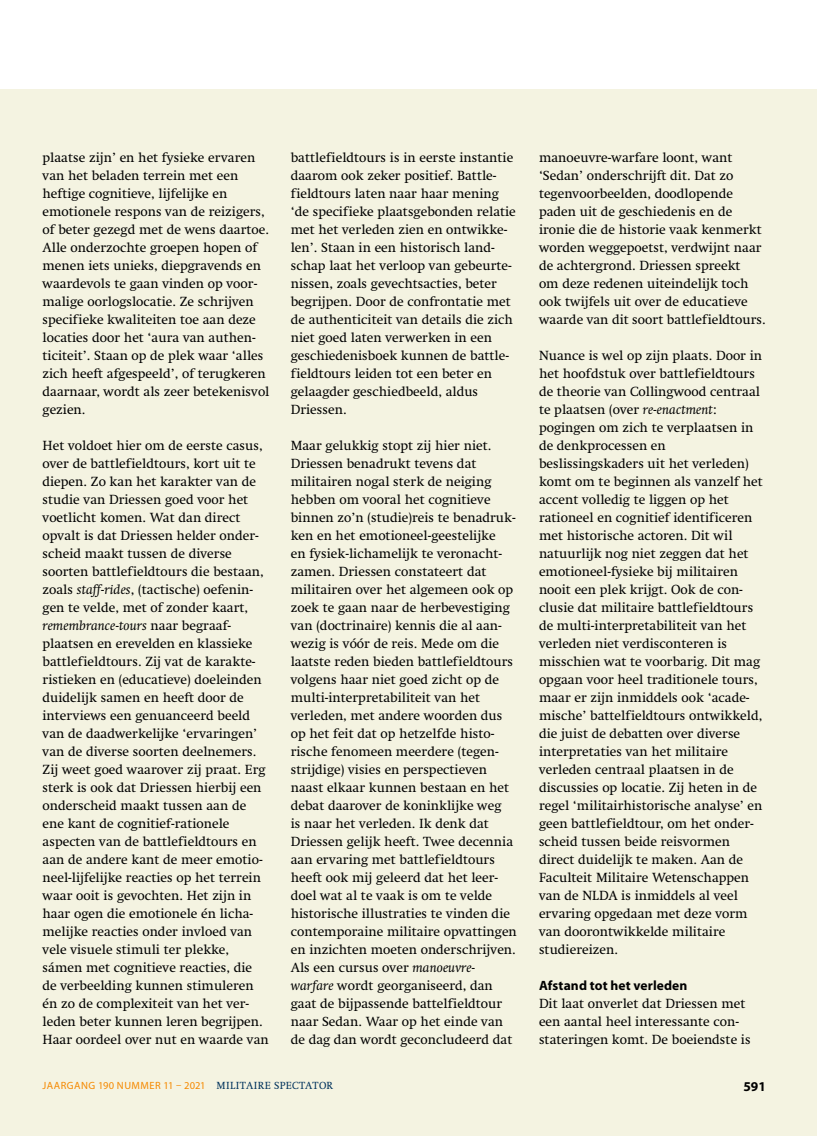
<style>
.page{position:relative;width:817px;height:1136px;background:#fff}
.page>*{position:absolute;margin:0;border:0;box-sizing:border-box;transform-origin:0 0}
.t1{font:13.5px/18px "Swift LT Std";color:#000}
.t2{font:700 13.5px "Myriad Pro";letter-spacing:.01em;color:#000}
.t3{font:10.5px "Myriad Pro";letter-spacing:.045em;color:#f58900}
.s1{font-style:italic}
.s2{font-family:"Swift LT Std";color:#00325c}
</style>
<div class="page">
<div style="left:0;top:89px;width:816px;height:1046px;background:#f4f3e1"></div>
<p class="t1" style="left:43px;top:149px;width:228px">plaatse zijn’ en het fysieke ervaren van het beladen terrein met een heftige cognitieve, lijfelijke en emotionele respons van de reizigers, of beter gezegd met de wens daartoe.<br>Alle onderzochte groepen hopen of menen iets unieks, diepgravends en waardevols te gaan vinden op voor&shy;malige oorlogslocatie. Ze schrijven specifieke kwaliteiten toe aan deze locaties door het ‘aura van authen&shy;ticiteit’. Staan op de plek waar ‘alles zich heeft afgespeeld’, of terugkeren daarnaar, wordt als zeer betekenisvol gezien.</p>
<p class="t1" style="left:43px;top:437px;width:228px">Het voldoet hier om de eerste casus, over de battlefieldtours, kort uit te diepen. Zo kan het karakter van de studie van Driessen goed voor het voetlicht komen. Wat dan direct opvalt is dat Driessen helder onder&shy;scheid maakt tussen de diverse soorten battlefieldtours die bestaan, zoals <span class="s1">staff-rides</span>, (tactische) oefenin&shy;gen te velde, met of zonder kaart, <span class="s1">remembrance-tours</span> naar begraaf&shy;plaatsen en erevelden en klassieke battlefieldtours. Zij vat de karakte&shy;ristieken en (educatieve) doeleinden duidelijk samen en heeft door de interviews een genuanceerd beeld van de daadwerkelijke ‘ervaringen’ van de diverse soorten deelnemers.<br>Zij weet goed waarover zij praat. Erg sterk is ook dat Driessen hierbij een onderscheid maakt tussen aan de ene kant de cognitief-rationele aspecten van de battlefieldtours en aan de andere kant de meer emotio&shy;neel-lijfelijke reacties op het terrein waar ooit is gevochten. Het zijn in haar ogen die emotionele én licha&shy;melijke reacties onder invloed van vele visuele stimuli ter plekke, sámen met cognitieve reacties, die de verbeelding kunnen stimuleren én zo de complexiteit van het ver&shy;leden beter kunnen leren begrijpen.<br>Haar oordeel over nut en waarde van</p>
<p class="t1" style="left:291px;top:149px;width:226px">battlefieldtours is in eerste instantie daarom ook zeker positief. Battle&shy;fieldtours laten naar haar mening ‘de specifieke plaatsgebonden relatie met het verleden zien en ontwikke&shy;len’. Staan in een historisch land&shy;schap laat het verloop van gebeurte&shy;nissen, zoals gevechtsacties, beter begrijpen. Door de confrontatie met de authenticiteit van details die zich niet goed laten verwerken in een geschiedenisboek kunnen de battle&shy;fieldtours leiden tot een beter en gelaagder geschiedbeeld, aldus Driessen.</p>
<p class="t1" style="left:291px;top:436px;width:228px">Maar gelukkig stopt zij hier niet.<br>Driessen benadrukt tevens dat militairen nogal sterk de neiging hebben om vooral het cognitieve binnen zo’n (studie)reis te benadruk&shy;ken en het emotioneel-geestelijke<br>en fysiek-lichamelijk te veronacht&shy;zamen. Driessen constateert dat militairen over het algemeen ook op zoek te gaan naar de herbevestiging van (doctrinaire) kennis die al aan&shy;wezig is vóór de reis. Mede om die laatste reden bieden battlefieldtours volgens haar niet goed zicht op de multi-interpretabiliteit van het verleden, met andere woorden dus op het feit dat op hetzelfde histo&shy;rische fenomeen meerdere (tegen&shy;strijdige) visies en perspectieven naast elkaar kunnen bestaan en het debat daarover de koninklijke weg<br>is naar het verleden. Ik denk dat Driessen gelijk heeft. Twee decennia aan ervaring met battlefieldtours heeft ook mij geleerd dat het leer&shy;doel wat al te vaak is om te velde historische illustraties te vinden die contemporaine militaire opvattingen en inzichten moeten onderschrijven.<br>Als een cursus over <span class="s1">manoeuvre&shy;warfare</span> wordt georganiseerd, dan gaat de bijpassende battelfieldtour naar Sedan. Waar op het einde van de dag dan wordt geconcludeerd dat</p>
<p class="t1" style="left:539px;top:148px;width:228px">manoeuvre-warfare loont, want ‘Sedan’ onderschrijft dit. Dat zo tegenvoorbeelden, doodlopende paden uit de geschiedenis en de ironie die de historie vaak kenmerkt worden weggepoetst, verdwijnt naar de achtergrond. Driessen spreekt<br>om deze redenen uiteindelijk toch ook twijfels uit over de educatieve waarde van dit soort battlefieldtours.</p>
<p class="t1" style="left:539px;top:346px;width:225px">Nuance is wel op zijn plaats. Door in het hoofdstuk over battlefieldtours de theorie van Collingwood centraal te plaatsen (over <span class="s1">re-enactment</span>: pogingen om zich te verplaatsen in de denkprocessen en beslissingskaders uit het verleden) komt om te beginnen als vanzelf het accent volledig te liggen op het rationeel en cognitief identificeren met historische actoren. Dit wil natuurlijk nog niet zeggen dat het emotioneel-fysieke bij militairen nooit een plek krijgt. Ook de con&shy;clusie dat militaire battlefieldtours de multi-interpretabiliteit van het verleden niet verdisconteren is misschien wat te voorbarig. Dit mag opgaan voor heel traditionele tours, maar er zijn inmiddels ook ‘acade&shy;mische’ battelfieldtours ontwikkeld, die juist de debatten over diverse interpretaties van het militaire verleden centraal plaatsen in de discussies op locatie. Zij heten in de regel ‘militairhistorische analyse’ en geen battlefieldtour, om het onder&shy;scheid tussen beide reisvormen direct duidelijk te maken. Aan de Faculteit Militaire Wetenschappen van de NLDA is inmiddels al veel ervaring opgedaan met deze vorm van doorontwikkelde militaire studiereizen.</p>
<p class="t2" style="left:539px;top:976px;width:150px">Afstand tot het verleden</p>
<p class="t1" style="left:539px;top:994px;width:213px">Dit laat onverlet dat Driessen met een aantal heel interessante con&shy;stateringen komt. De boeiendste is</p>
<p class="t3" style="left:43px;top:1078px;width:292px">JAARGANG 190 NUMMER 11 – 2021 <span class="s2">MILITAIRE SPECTATOR</span></p>
<p class="t2" style="left:743px;top:1077px;width:24px">591</p>
</div>
